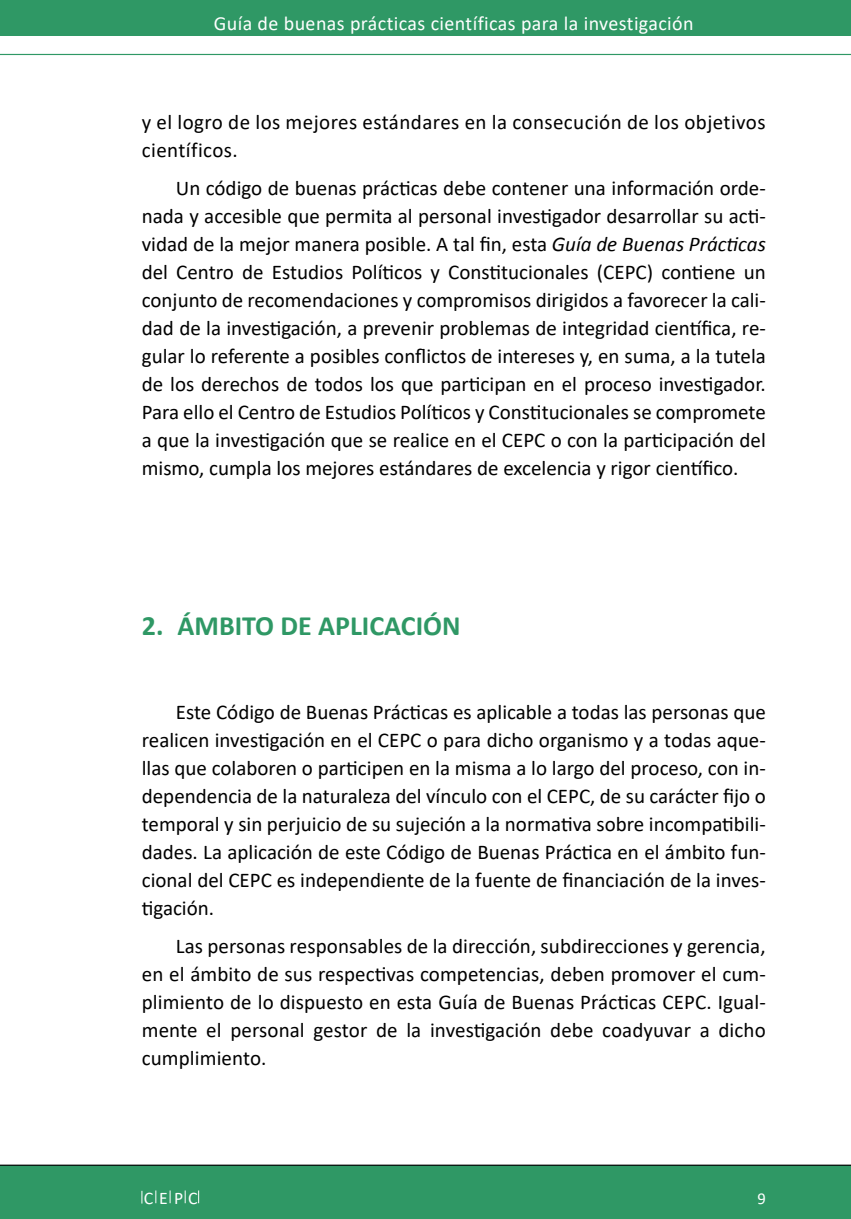
<style>
.page{position:relative;width:851px;height:1219px;background:#fff}
.page>*{position:absolute;margin:0;border:0;box-sizing:border-box;transform-origin:0 0}
.LAD1{font:700 28px "Calibri";color:#2f9865}
.t1{font:21px/28px "Calibri";color:#000;text-align:justify}
.t2{font:21px/28px "Calibri";letter-spacing:.02em;color:#000}
.t3{font:20px "Calibri";letter-spacing:.02em;color:#fff}
.t4{font:17.8px "Calibri";color:#fff}
.t5{font:16.6px "Calibri";color:#fff}
.s1{font-style:italic}
</style>
<div class="page">
<div style="left:0;top:1165px;width:850px;height:54px;background:#2f9865"></div>
<hr style="left:0;top:54px;width:850px;height:1px;background:#2f9865">
<svg style="left:155px;top:1190px;width:1px;height:13px"></svg>
<svg style="left:141px;top:1191px;width:1px;height:12px"></svg>
<svg style="left:198px;top:1190px;width:1px;height:13px"></svg>
<svg style="left:170px;top:1190px;width:1px;height:13px"></svg>
<svg style="left:185px;top:1190px;width:1px;height:13px"></svg>
<div style="left:0;top:0;width:850px;height:36px;background:#2f9865"></div>
<p class="t3" style="left:214px;top:10px;width:481px">Guía de buenas prácticas científicas para la investigación</p>
<p class="t2" style="left:142px;top:108px;width:625px">y el logro de los mejores estándares en la consecución de los objetivos científicos.</p>
<p class="t1" style="left:142px;top:174px;width:625px;text-indent:34px">Un código de buenas prácticas debe contener una información orde&shy;nada y accesible que permita al personal investigador desarrollar su acti&shy;vidad de la mejor manera posible. A tal fin, esta <span class="s1">Guía de Buenas Prácticas </span>del Centro de Estudios Políticos y Constitucionales (CEPC) contiene un conjunto de recomendaciones y compromisos dirigidos a favorecer la cali&shy;dad de la investigación, a prevenir problemas de integridad científica, re&shy;gular lo referente a posibles conflictos de intereses y, en suma, a la tutela de los derechos de todos los que participan en el proceso investigador.<br>Para ello el Centro de Estudios Políticos y Constitucionales se compromete a que la investigación que se realice en el CEPC o con la participación del mismo, cumpla los mejores estándares de excelencia y rigor científico.</p>
<p class="LAD1" style="left:142px;top:608px;width:320px">2. ÁMBITO DE APLICACIÓN</p>
<p class="t1" style="left:142px;top:698px;width:625px;text-indent:34px">Este Código de Buenas Prácticas es aplicable a todas las personas que realicen investigación en el CEPC o para dicho organismo y a todas aque&shy;llas que colaboren o participen en la misma a lo largo del proceso, con in&shy;dependencia de la naturaleza del vínculo con el CEPC, de su carácter fijo o temporal y sin perjuicio de su sujeción a la normativa sobre incompatibili&shy;dades. La aplicación de este Código de Buenas Práctica en el ámbito fun&shy;cional del CEPC es independiente de la fuente de financiación de la inves&shy;tigación.</p>
<p class="t1" style="left:142px;top:932px;width:625px;text-indent:34px">Las personas responsables de la dirección, subdirecciones y gerencia, en el ámbito de sus respectivas competencias, deben promover el cum&shy;plimiento de lo dispuesto en esta Guía de Buenas Prácticas CEPC. Igual&shy;mente el personal gestor de la investigación debe coadyuvar a dicho cumplimiento.</p>
<p class="t4" style="left:144px;top:1185px;width:55px">C E P C</p>
<p class="t5" style="left:757px;top:1186px;width:10px">9</p>
</div>
